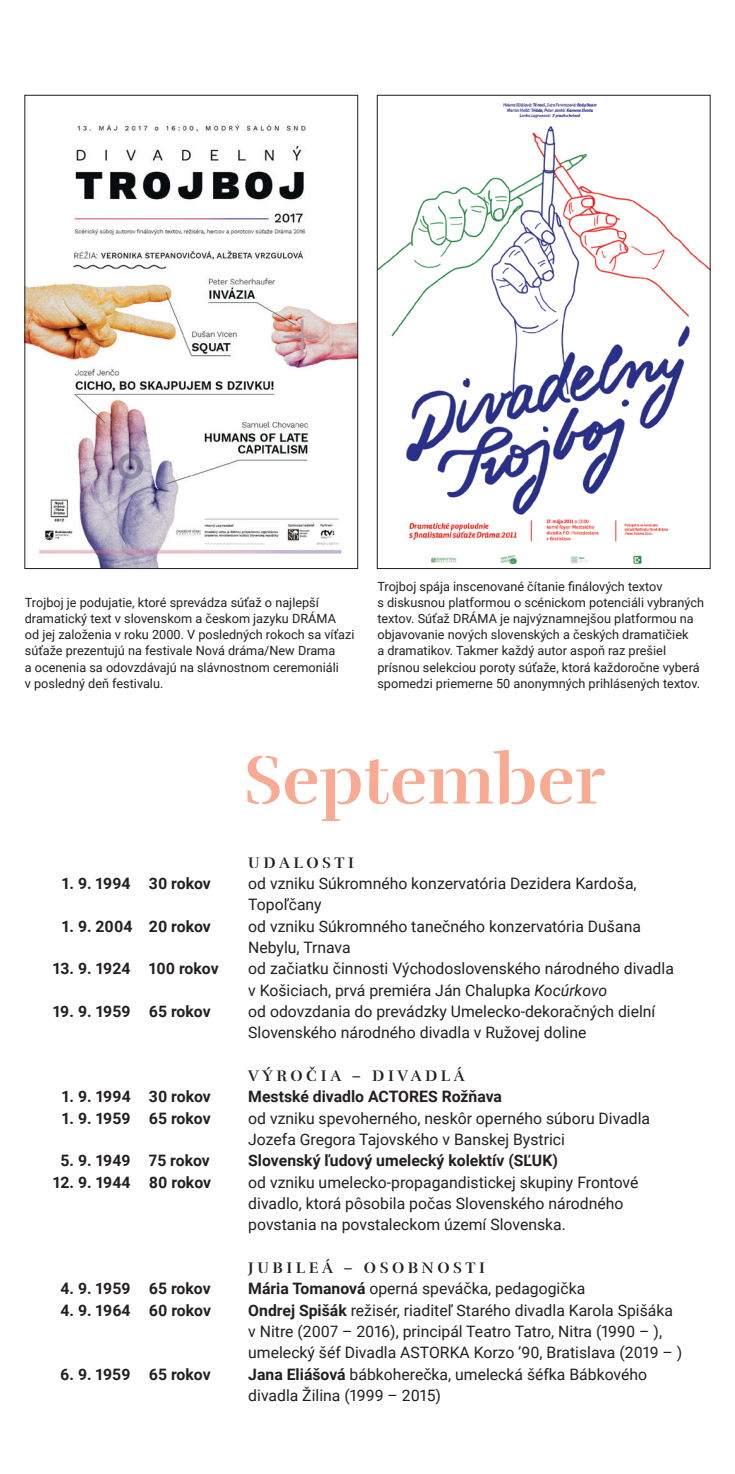
<style>
.page{position:relative;width:735px;height:1474px;background:#fff}
.page>*{position:absolute;margin:0;border:0;box-sizing:border-box;transform-origin:0 0}
.t1{font:70px "Rufina Stencil Alt 02 Bold CE";color:#f8aa93}
.t2{font:15.75px/21.3px "Roboto";color:#231f20}
.t3{font:700 15.75px "Roboto";color:#231f20}
.t4{font:15.75px "Rufina Stencil Alt 02 Bold CE";letter-spacing:.225em;color:#231f20}
.t5{font:12.6px/16.3px "Roboto";color:#231f20}
.s1{font-style:italic}
.s2{font-weight:700}
</style>
<div class="page">
<img style="left:379px;top:103px;width:329px;height:462px">
<div style="left:377px;top:95px;width:333px;height:473px;border:1px solid #231f20"></div>
<img style="left:27px;top:124px;width:329px;height:442px">
<div style="left:25px;top:95px;width:333px;height:473px;border:1px solid #231f20"></div>
<p class="t5" style="left:25px;top:594px;width:331px">Trojboj je podujatie, ktoré sprevádza súťaž o najlepší dramatický text v slovenskom a českom jazyku DRÁMA<br>od jej založenia v roku 2000. V posledných rokoch sa víťazi súťaže prezentujú na festivale Nová dráma/New Drama<br>a ocenenia sa odovzdávajú na slávnostnom ceremoniáli<br>v posledný deň festivalu.</p>
<p class="t5" style="left:377px;top:577px;width:328px">Trojboj spája inscenované čítanie finálových textov<br>s diskusnou platformou o scénickom potenciáli vybraných textov. Súťaž DRÁMA je najvýznamnejšou platformou na objavovanie nových slovenských a českých dramatičiek<br>a dramatikov. Takmer každý autor aspoň raz prešiel prísnou selekciou poroty súťaže, ktorá každoročne vyberá spomedzi priemerne 50 anonymných prihlásených textov.</p>
<h1 class="t1" style="left:243px;top:733px;width:363px">September</h1>
<p class="t4" style="left:248px;top:851px;width:107px">UDALOSTI</p>
<p class="t3" style="left:62px;top:872px;width:150px">1. 9. 1994 30 rokov</p>
<p class="t2" style="left:248px;top:872px;width:389px">od vzniku Súkromného konzervatória Dezidera Kardoša,<br>Topoľčany</p>
<p class="t3" style="left:62px;top:914px;width:150px">1. 9. 2004 20 rokov</p>
<p class="t2" style="left:248px;top:914px;width:394px">od vzniku Súkromného tanečného konzervatória Dušana<br>Nebylu, Trnava</p>
<p class="t3" style="left:53px;top:957px;width:167px">13. 9. 1924 100 rokov</p>
<p class="t2" style="left:248px;top:957px;width:427px">od začiatku činnosti Východoslovenského národného divadla v Košiciach, prvá premiéra Ján Chalupka <span class="s1">Kocúrkovo</span></p>
<p class="t3" style="left:53px;top:1000px;width:159px">19. 9. 1959 65 rokov</p>
<p class="t2" style="left:248px;top:1000px;width:408px">od odovzdania do prevádzky Umelecko-dekoračných dielní<br>Slovenského národného divadla v Ružovej doline</p>
<p class="t4" style="left:248px;top:1065px;width:218px">VÝROČIA – DIVADLÁ</p>
<p class="t3" style="left:62px;top:1085px;width:150px">1. 9. 1994 30 rokov</p>
<p class="t3" style="left:248px;top:1085px;width:255px">Mestské divadlo ACTORES Rožňava</p>
<p class="t3" style="left:62px;top:1106px;width:150px">1. 9. 1959 65 rokov</p>
<p class="t2" style="left:248px;top:1106px;width:403px">od vzniku spevoherného, neskôr operného súboru Divadla<br>Jozefa Gregora Tajovského v Banskej Bystrici</p>
<p class="t3" style="left:60px;top:1149px;width:151px">5. 9. 1949 75 rokov</p>
<p class="t3" style="left:248px;top:1149px;width:311px">Slovenský ľudový umelecký kolektív (SĽUK)</p>
<p class="t3" style="left:53px;top:1170px;width:160px">12. 9. 1944 80 rokov</p>
<p class="t2" style="left:248px;top:1170px;width:391px">od vzniku umelecko-propagandistickej skupiny Frontové divadlo, ktorá pôsobila počas Slovenského národného povstania na povstaleckom území Slovenska.</p>
<p class="t4" style="left:248px;top:1257px;width:238px">JUBILEÁ – OSOBNOSTI</p>
<p class="t3" style="left:60px;top:1277px;width:152px">4. 9. 1959 65 rokov</p>
<p class="t2" style="left:248px;top:1277px;width:338px"><span class="s2">Mária Tomanová</span> operná speváčka, pedagogička</p>
<p class="t3" style="left:60px;top:1298px;width:152px">4. 9. 1964 60 rokov</p>
<p class="t2" style="left:248px;top:1298px;width:435px"><span class="s2">Ondrej Spišák</span> režisér, riaditeľ Starého divadla Karola Spišáka v Nitre (2007 – 2016), principál Teatro Tatro, Nitra (1990 – ), umelecký šéf Divadla ASTORKA Korzo ʼ90, Bratislava (2019 – )</p>
<p class="t3" style="left:60px;top:1362px;width:152px">6. 9. 1959 65 rokov</p>
<p class="t2" style="left:248px;top:1362px;width:400px"><span class="s2">Jana Eliášová</span> bábkoherečka, umelecká šéfka Bábkového divadla Žilina (1999 – 2015)</p>
</div>
